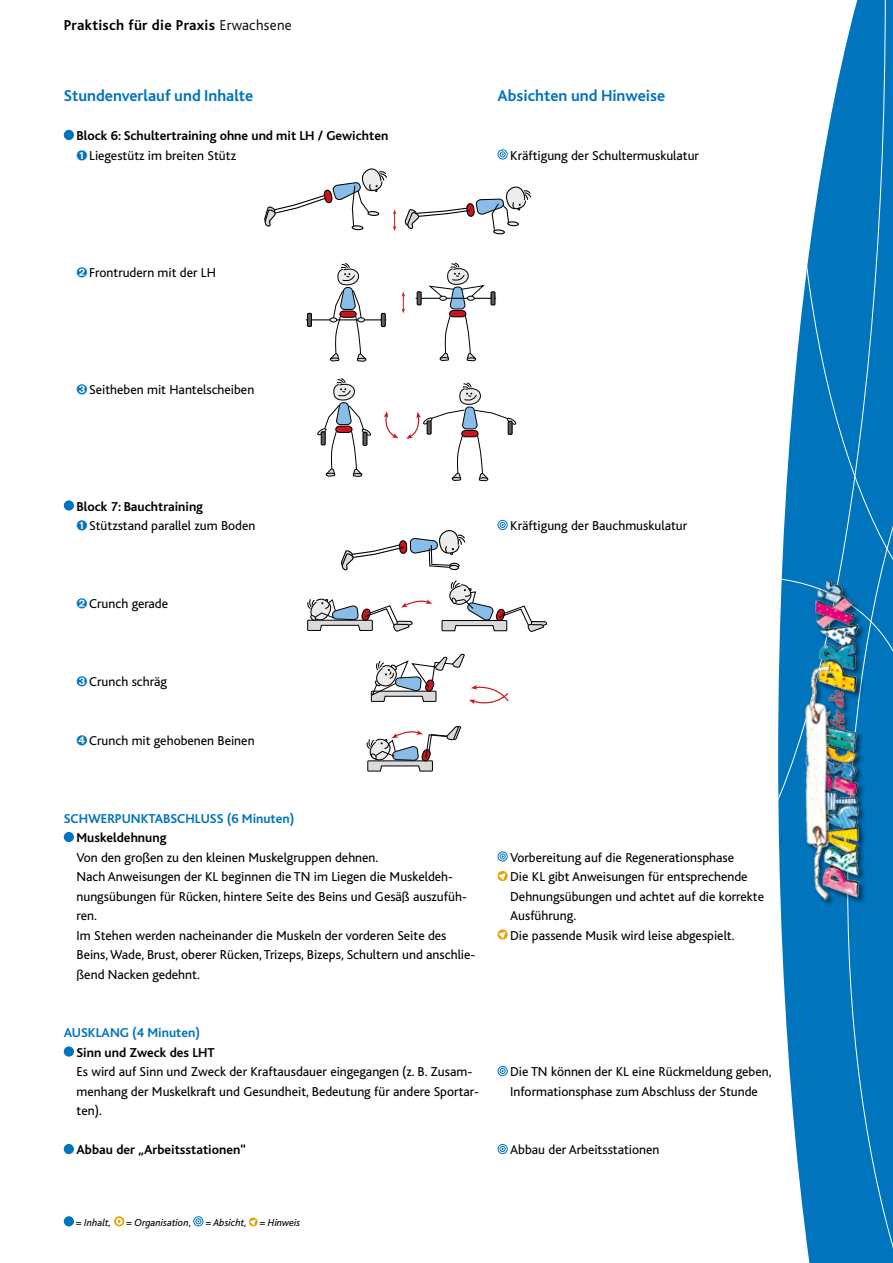
<style>
.page{position:relative;width:893px;height:1263px;background:#fff}
.page>*{position:absolute;margin:0;border:0;box-sizing:border-box;transform-origin:0 0}
.t1{font:700 16.5px "Bliss";color:#0074bc}
.t2{font:700 15px "Bliss";letter-spacing:.02em;color:#000}
.t3{font:13.5px/19.5px "Bliss";color:#000}
.t4{font:700 13.5px "Bliss";color:#000}
.t5{font:700 13.5px "Bliss";color:#0074bc}
.t6{font:italic 10.5px "Bliss";color:#000}
.s1{font-weight:300}
</style>
<div class="page">
<svg style="left:497px;top:149px;width:11px;height:11px"></svg>
<svg style="left:497px;top:520px;width:11px;height:10px"></svg>
<svg style="left:497px;top:851px;width:11px;height:11px"></svg>
<svg style="left:497px;top:871px;width:11px;height:11px"></svg>
<svg style="left:497px;top:929px;width:11px;height:11px"></svg>
<svg style="left:497px;top:1066px;width:11px;height:10px"></svg>
<svg style="left:497px;top:1144px;width:11px;height:10px"></svg>
<div style="left:64px;top:130px;width:10px;height:10px;background:#0074bc;border-radius:50%"></div>
<div style="left:64px;top:500px;width:10px;height:11px;background:#0074bc;border-radius:50%"></div>
<div style="left:64px;top:832px;width:10px;height:10px;background:#0074bc;border-radius:50%"></div>
<div style="left:64px;top:1046px;width:10px;height:11px;background:#0074bc;border-radius:50%"></div>
<div style="left:64px;top:1144px;width:10px;height:10px;background:#0074bc;border-radius:50%"></div>
<div style="left:64px;top:1216px;width:10px;height:10px;background:#0074bc;border-radius:50%"></div>
<svg style="left:114px;top:1216px;width:10px;height:10px"></svg>
<svg style="left:116px;top:1218px;width:6px;height:7px"></svg>
<svg style="left:193px;top:1216px;width:10px;height:10px"></svg>
<svg style="left:248px;top:1217px;width:10px;height:10px"></svg>
<svg style="left:803px;top:0;width:90px;height:301px"></svg>
<svg style="left:778px;top:301px;width:115px;height:962px;background:#1b83c3"></svg>
<img style="left:805px;top:574px;width:62px;height:335px">
<svg style="left:405px;top:186px;width:127px;height:45px"></svg>
<hr style="left:494px;top:230px;width:10px;height:4px;background:#ececed;border-radius:50%">
<div style="left:493px;top:229px;width:12px;height:5px;border:1px solid #000;border-radius:50%"></div>
<svg style="left:264px;top:168px;width:132px;height:63px"></svg>
<svg style="left:341px;top:530px;width:125px;height:41px"></svg>
<svg style="left:307px;top:598px;width:125px;height:34px"></svg>
<svg style="left:441px;top:580px;width:106px;height:52px"></svg>
<svg style="left:366px;top:726px;width:96px;height:46px"></svg>
<svg style="left:370px;top:653px;width:139px;height:51px"></svg>
<svg style="left:401px;top:292px;width:4px;height:21px"></svg>
<hr style="left:306px;top:319px;width:80px;height:1px;background:#000">
<hr style="left:381px;top:313px;width:4px;height:13px;background:#5e5e5d">
<div style="left:381px;top:313px;width:5px;height:14px;border:1px solid #000"></div>
<hr style="left:307px;top:313px;width:4px;height:13px;background:#5e5e5d">
<div style="left:307px;top:313px;width:5px;height:14px;border:1px solid #000"></div>
<svg style="left:329px;top:263px;width:38px;height:99px"></svg>
<div style="left:357px;top:317px;width:8px;height:5px;border:1px solid #000;border-radius:50%"></div>
<hr style="left:416px;top:298px;width:80px;height:1px;background:#000">
<hr style="left:491px;top:292px;width:4px;height:13px;background:#5e5e5d">
<div style="left:490px;top:291px;width:5px;height:14px;border:1px solid #000"></div>
<hr style="left:417px;top:292px;width:4px;height:13px;background:#5e5e5d">
<div style="left:417px;top:291px;width:5px;height:14px;border:1px solid #000"></div>
<svg style="left:427px;top:262px;width:59px;height:100px"></svg>
<div style="left:467px;top:296px;width:8px;height:5px;border:1px solid #000;border-radius:50%"></div>
<svg style="left:317px;top:378px;width:54px;height:99px"></svg>
<hr style="left:321px;top:432px;width:4px;height:13px;background:#5e5e5d">
<div style="left:321px;top:431px;width:5px;height:14px;border:1px solid #000"></div>
<svg style="left:406px;top:382px;width:111px;height:100px"></svg>
<svg style="left:384px;top:411px;width:14px;height:27px"></svg>
<p class="t2" style="left:64px;top:18px;width:230px">Praktisch für die Praxis <span class="s1">Erwachsene</span></p>
<p class="t1" style="left:64px;top:87px;width:191px">Stundenverlauf und Inhalte</p>
<p class="t4" style="left:77px;top:129px;width:313px">Block 6: Schultertraining ohne und mit LH / Gewichten</p>
<p class="t3" style="left:89px;top:146px;width:148px">Liegestütz im breiten Stütz</p>
<p class="t3" style="left:89px;top:263px;width:128px">Frontrudern mit der LH</p>
<p class="t1" style="left:497px;top:87px;width:169px">Absichten und Hinweise</p>
<p class="t3" style="left:510px;top:146px;width:190px">Kräftigung der Schultermuskulatur</p>
<p class="t3" style="left:89px;top:380px;width:167px">Seitheben mit Hantelscheiben</p>
<p class="t4" style="left:77px;top:499px;width:128px">Block 7: Bauchtraining</p>
<p class="t3" style="left:89px;top:516px;width:168px">Stützstand parallel zum Boden</p>
<p class="t3" style="left:89px;top:594px;width:80px">Crunch gerade</p>
<p class="t3" style="left:89px;top:672px;width:79px">Crunch schräg</p>
<p class="t3" style="left:89px;top:731px;width:167px">Crunch mit gehobenen Beinen</p>
<p class="t5" style="left:64px;top:811px;width:232px">SCHWERPUNKTABSCHLUSS (6 Minuten)</p>
<p class="t4" style="left:77px;top:831px;width:91px">Muskeldehnung</p>
<p class="t3" style="left:77px;top:848px;width:400px">Von den großen zu den kleinen Muskelgruppen dehnen.<br>Nach Anweisungen der KL beginnen die TN im Liegen die Muskeldeh&shy;nungsübungen für Rücken, hintere Seite des Beins und Gesäß auszufüh&shy;ren.<br>Im Stehen werden nacheinander die Muskeln der vorderen Seite des Beins, Wade, Brust, oberer Rücken, Trizeps, Bizeps, Schultern und anschlie&shy;ßend Nacken gedehnt.</p>
<p class="t5" style="left:64px;top:1026px;width:18px">Ausklang</p>
<p class="t5" style="left:132px;top:1026px;width:69px">(4 Minuten)</p>
<p class="t4" style="left:77px;top:1045px;width:140px">Sinn und Zweck des LHT</p>
<p class="t3" style="left:77px;top:1062px;width:404px">Es wird auf Sinn und Zweck der Kraftausdauer eingegangen (z. B. Zusam&shy;menhang der Muskelkraft und Gesundheit, Bedeutung für andere Sportar&shy;ten).</p>
<p class="t4" style="left:77px;top:1143px;width:171px">Abbau der „Arbeitsstationen“</p>
<p class="t6" style="left:76px;top:1217px;width:37px">= Inhalt,</p>
<p class="t6" style="left:126px;top:1217px;width:67px">= Organisation,</p>
<p class="t6" style="left:205px;top:1217px;width:96px">= Absicht, = Hinweis</p>
<p class="t3" style="left:510px;top:516px;width:178px">Kräftigung der Bauchmuskulatur</p>
<p class="t3" style="left:510px;top:848px;width:255px">Vorbereitung auf die Regenerationsphase<br>Die KL gibt Anweisungen für entsprechende Dehnungsübungen und achtet auf die korrekte Ausführung.<br>Die passende Musik wird leise abgespielt.</p>
<p class="t3" style="left:510px;top:1062px;width:263px">Die TN können der KL eine Rückmeldung geben,<br>Informationsphase zum Abschluss der Stunde</p>
<p class="t3" style="left:510px;top:1140px;width:151px">Abbau der Arbeitsstationen</p>
</div>
